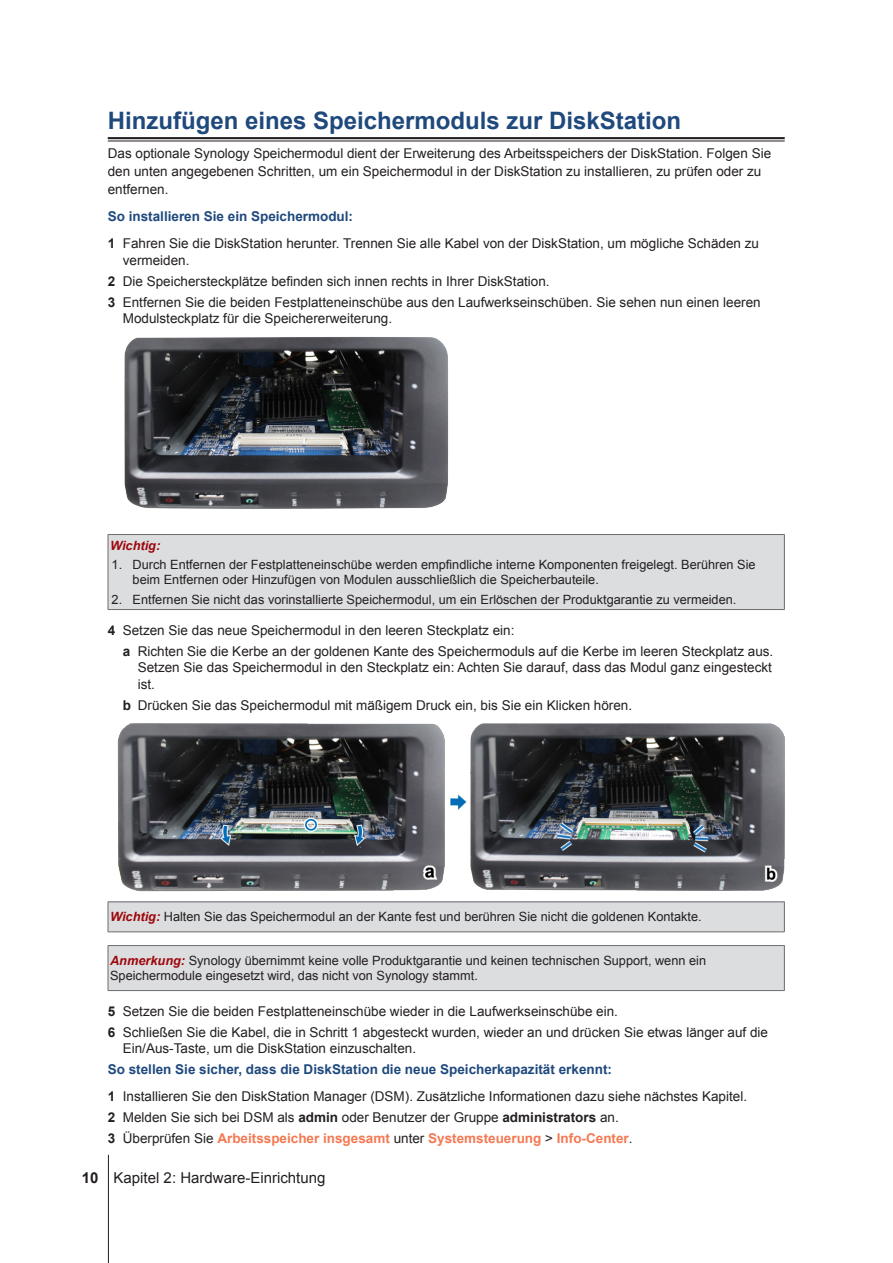
<style>
.page{position:relative;width:893px;height:1263px;background:#fff}
.page>*{position:absolute;margin:0;border:0;box-sizing:border-box;transform-origin:0 0}
.H2-underline{font:700 24px "Arial";color:#1f497d}
.t1{font:15px "Arial";color:#231f20}
.Body-sidebar{font:13.5px/16.5px "Arial";color:#231f20}
.DisplaySentence{font:700 13.5px "Arial";color:#1f497d}
.t2{font:700 13.5px "Arial";color:#f47953}
.Warning-sidebar{font:12.75px/15px "Arial";color:#231f20}
.Warning-sidebar-2{font:italic 700 12.75px "Arial";color:#9d070d}
.s1{font-weight:700}
.s2{font-weight:700;font-style:italic;color:#9d070d}
.s3{color:#231f20}
.s4{font-weight:400;color:#231f20}
</style>
<div class="page">
<hr style="left:108px;top:1155px;width:1px;height:108px;background:#231f20">
<hr style="left:108px;top:137px;width:677px;height:2px;background:#231f20">
<hr style="left:108px;top:141px;width:677px;height:1px;background:#231f20">
<img style="left:124px;top:337px;width:325px;height:172px">
<div style="left:108px;top:534px;width:676px;height:75px;background:#dcdddf"></div>
<hr style="left:108px;top:535px;width:1px;height:74px;background:#6c6d70">
<hr style="left:784px;top:535px;width:1px;height:74px;background:#6c6d70">
<hr style="left:108px;top:534px;width:677px;height:1px;background:#6c6d70">
<hr style="left:108px;top:609px;width:677px;height:1px;background:#6c6d70">
<img style="left:117px;top:723px;width:668px;height:168px">
<div style="left:108px;top:902px;width:676px;height:30px;background:#dcdddf"></div>
<hr style="left:108px;top:902px;width:1px;height:30px;background:#6c6d70">
<hr style="left:784px;top:902px;width:1px;height:30px;background:#6c6d70">
<hr style="left:108px;top:902px;width:677px;height:1px;background:#6c6d70">
<hr style="left:108px;top:932px;width:677px;height:1px;background:#6c6d70">
<div style="left:108px;top:945px;width:676px;height:45px;background:#dcdddf"></div>
<hr style="left:108px;top:946px;width:1px;height:44px;background:#6c6d70">
<hr style="left:784px;top:946px;width:1px;height:44px;background:#6c6d70">
<hr style="left:108px;top:945px;width:677px;height:1px;background:#6c6d70">
<hr style="left:108px;top:990px;width:677px;height:1px;background:#6c6d70">
<p class="H2-underline" style="left:108px;top:105px;width:575px">Hinzufügen eines Speichermoduls zur DiskStation</p>
<p class="Body-sidebar" style="left:108px;top:144px;width:665px;line-height:18px">Das optionale Synology Speichermodul dient der Erweiterung des Arbeitsspeichers der DiskStation. Folgen Sie den unten angegebenen Schritten, um ein Speichermodul in der DiskStation zu installieren, zu prüfen oder zu entfernen.</p>
<p class="DisplaySentence" style="left:108px;top:207px;width:247px">So installieren Sie ein Speichermodul:</p>
<p class="Body-sidebar" style="left:123px;top:235px;width:638px;text-indent:-15px"><span class="s1">1</span> Fahren Sie die DiskStation herunter. Trennen Sie alle Kabel von der DiskStation, um mögliche Schäden zu vermeiden.</p>
<p class="Body-sidebar" style="left:108px;top:273px;width:443px"><span class="s1">2</span> Die Speichersteckplätze befinden sich innen rechts in Ihrer DiskStation.</p>
<p class="Body-sidebar" style="left:123px;top:294px;width:639px;text-indent:-15px"><span class="s1">3</span> Entfernen Sie die beiden Festplatteneinschübe aus den Laufwerkseinschüben. Sie sehen nun einen leeren<br>Modulsteckplatz für die Speichererweiterung.</p>
<p class="Warning-sidebar-2" style="left:110px;top:537px;width:52px">Wichtig:</p>
<p class="Warning-sidebar" style="left:133px;top:557px;width:624px;text-indent:-21px">1. Durch Entfernen der Festplatteneinschübe werden empfindliche interne Komponenten freigelegt. Berühren Sie beim Entfernen oder Hinzufügen von Modulen ausschließlich die Speicherbauteile.</p>
<p class="Warning-sidebar" style="left:112px;top:592px;width:626px">2. Entfernen Sie nicht das vorinstallierte Speichermodul, um ein Erlöschen der Produktgarantie zu vermeiden.</p>
<p class="Body-sidebar" style="left:108px;top:622px;width:408px"><span class="s1">4</span> Setzen Sie das neue Speichermodul in den leeren Steckplatz ein:</p>
<p class="Body-sidebar" style="left:138px;top:643px;width:637px;text-align:justify;text-indent:-15px"><span class="s1">a</span> Richten Sie die Kerbe an der goldenen Kante des Speichermoduls auf die Kerbe im leeren Steckplatz aus.<br>Setzen Sie das Speichermodul in den Steckplatz ein: Achten Sie darauf, dass das Modul ganz eingesteckt ist.</p>
<p class="Body-sidebar" style="left:123px;top:697px;width:511px"><span class="s1">b</span> Drücken Sie das Speichermodul mit mäßigem Druck ein, bis Sie ein Klicken hören.</p>
<p class="Warning-sidebar" style="left:110px;top:909px;width:593px"><span class="s2">Wichtig:</span> Halten Sie das Speichermodul an der Kante fest und berühren Sie nicht die goldenen Kontakte.</p>
<p class="Warning-sidebar" style="left:110px;top:953px;width:597px"><span class="s2">Anmerkung:</span> Synology übernimmt keine volle Produktgarantie und keinen technischen Support, wenn ein<br>Speichermodule eingesetzt wird, das nicht von Synology stammt.</p>
<p class="Body-sidebar" style="left:108px;top:1003px;width:512px"><span class="s1">5</span> Setzen Sie die beiden Festplatteneinschübe wieder in die Laufwerkseinschübe ein.</p>
<p class="Body-sidebar" style="left:123px;top:1024px;width:647px;text-indent:-15px"><span class="s1">6</span> Schließen Sie die Kabel, die in Schritt 1 abgesteckt wurden, wieder an und drücken Sie etwas länger auf die<br>Ein/Aus-Taste, um die DiskStation einzuschalten.</p>
<p class="DisplaySentence" style="left:108px;top:1060px;width:506px">So stellen Sie sicher, dass die DiskStation die neue Speicherkapazität erkennt:</p>
<p class="Body-sidebar" style="left:108px;top:1088px;width:641px"><span class="s1">1</span> Installieren Sie den DiskStation Manager (DSM). Zusätzliche Informationen dazu siehe nächstes Kapitel.</p>
<p class="Body-sidebar" style="left:108px;top:1109px;width:512px"><span class="s1">2</span> Melden Sie sich bei DSM als <span class="s1">admin</span> oder Benutzer der Gruppe <span class="s1">administrators</span> an.</p>
<p class="t2" style="left:108px;top:1129px;width:526px"><span class="s3">3</span> <span class="s4">Überprüfen Sie</span> Arbeitsspeicher insgesamt <span class="s4">unter</span> Systemsteuerung <span class="s4">&gt;</span> Info-Center<span class="s4">.</span></p>
<p class="t1" style="left:82px;top:1168px;width:245px"><span class="s1">10</span> Kapitel 2: Hardware-Einrichtung</p>
</div>
